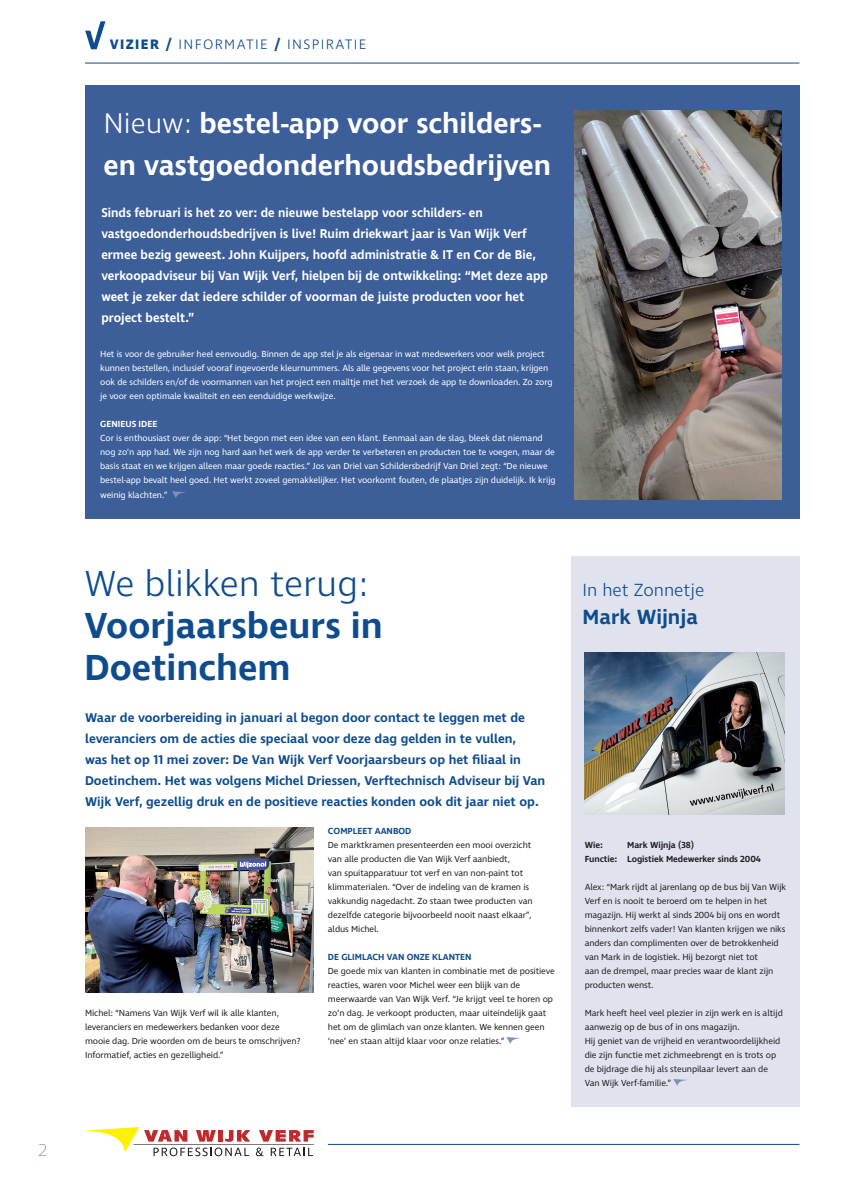
<style>
.page{position:relative;width:842px;height:1191px;background:#fff}
.page>*{position:absolute;margin:0;border:0;box-sizing:border-box;transform-origin:0 0}
.t1{font:600 37px/42px "Ingra";color:#0f4c8d}
.t2{font:300 37px "Ingra";color:#0f4c8d}
.t3{font:600 29px/42px "Ingra";color:#fff}
.t4{font:600 21px "Ingra";color:#0f4c8d}
.t5{font:300 18px "Ingra";color:#0f4c8d}
.t6{font:100 17.6px "Ingra";color:#0f4c8d}
.t7{font:300 14px "Ingra";letter-spacing:.1em;color:#0f4c8d}
.t8{font:600 13px/21px "Ingra";color:#fff;scale:.96 1}
.t9{font:600 13px/21px "Ingra";color:#0f4c8d}
.t10{font:9px/14px "Ingra";letter-spacing:-.01em;color:#231f20}
.t11{font:9px/14px "Ingra";letter-spacing:-.01em;color:#fff}
.t12{font:600 9px/14px "Ingra";letter-spacing:-.01em;color:#231f20}
.t13{font:600 9px "Ingra";color:#0f4c8d}
.t14{font:600 9px "Ingra";color:#fff}
.s1{font-weight:700}
.s2{font-weight:300}
</style>
<div class="page">
<div style="left:85px;top:85px;width:714px;height:434px;background:#3c5e99"></div>
<div style="left:571px;top:556px;width:228px;height:550px;background:#e0e3ee"></div>
<svg style="left:85px;top:21px;width:20px;height:28px"></svg>
<hr style="left:85px;top:63px;width:714px;height:1px;background:#0f4c8d">
<svg style="left:85px;top:1127px;width:229px;height:29px"></svg>
<hr style="left:328px;top:1144px;width:471px;height:1px;background:#0f4c8d">
<img style="left:574px;top:111px;width:208px;height:388px">
<img style="left:585px;top:652px;width:199px;height:162px">
<svg style="left:172px;top:491px;width:14px;height:7px"></svg>
<svg style="left:506px;top:1037px;width:15px;height:7px"></svg>
<img style="left:85px;top:827px;width:229px;height:166px">
<svg style="left:673px;top:1079px;width:14px;height:7px"></svg>
<h3 class="t6" style="left:38px;top:1139px;width:10px">2</h3>
<h3 class="t7" style="left:110px;top:36px;width:258px"><span class="s1">VIZIER /</span> INFORMATIE <span class="s1">/</span> INSPIRATIE</h3>
<h2 class="t3" style="left:103px;top:104px;width:449px"><span class="s2">Nieuw:</span> bestel-app voor schilders&shy;en vastgoedonderhoudsbedrijven</h2>
<p class="t8" style="left:101px;top:203px;width:467px">Sinds februari is het zo ver: de nieuwe bestelapp voor schilders- en vastgoedonderhoudsbedrijven is live! Ruim driekwart jaar is Van Wijk Verf ermee bezig geweest. John Kuijpers, hoofd administratie &amp; IT en Cor de Bie, verkoopadviseur bij Van Wijk Verf, hielpen bij de ontwikkeling: “Met deze app weet je zeker dat iedere schilder of voorman de juiste producten voor het project bestelt.”</p>
<p class="t11" style="left:100px;top:348px;width:454px">Het is voor de gebruiker heel eenvoudig. Binnen de app stel je als eigenaar in wat medewerkers voor welk project kunnen bestellen, inclusief vooraf ingevoerde kleurnummers. Als alle gegevens voor het project erin staan, krijgen ook de schilders en/of de voormannen van het project een mailtje met het verzoek de app te downloaden. Zo zorg je voor een optimale kwaliteit en een eenduidige werkwijze.</p>
<p class="t14" style="left:100px;top:419px;width:59px">GENIEUS IDEE</p>
<p class="t11" style="left:100px;top:432px;width:457px">Cor is enthousiast over de app: “Het begon met een idee van een klant. Eenmaal aan de slag, bleek dat niemand nog zo’n app had. We zijn nog hard aan het werk de app verder te verbeteren en producten toe te voegen, maar de basis staat en we krijgen alleen maar goede reacties.” Jos van Driel van Schildersbedrijf Van Driel zegt: “De nieuwe bestel-app bevalt heel goed. Het werkt zoveel gemakkelijker. Het voorkomt fouten, de plaatjes zijn duidelijk. Ik krijg weinig klachten.”</p>
<h1 class="t2" style="left:84px;top:560px;width:285px">We blikken terug:</h1>
<h1 class="t1" style="left:84px;top:606px;width:300px">Voorjaarsbeurs in<br>Doetinchem</h1>
<p class="t9" style="left:85px;top:707px;width:462px">Waar de voorbereiding in januari al begon door contact te leggen met de leveranciers om de acties die speciaal voor deze dag gelden in te vullen,<br>was het op 11 mei zover: De Van Wijk Verf Voorjaarsbeurs op het filiaal in Doetinchem. Het was volgens Michel Driessen, Verftechnisch Adviseur bij Van Wijk Verf, gezellig druk en de positieve reacties konden ook dit jaar niet op.</p>
<p class="t10" style="left:85px;top:1006px;width:217px">Michel: “Namens Van Wijk Verf wil ik alle klanten, leveranciers en medewerkers bedanken voor deze mooie dag. Drie woorden om de beurs te omschrijven?<br>Informatief, acties en gezelligheid.”</p>
<p class="t13" style="left:328px;top:825px;width:85px">COMPLEET AANBOD</p>
<p class="t10" style="left:328px;top:838px;width:206px">De marktkramen presenteerden een mooi overzicht van alle producten die Van Wijk Verf aanbiedt,<br>van spuitapparatuur tot verf en van non-paint tot klimmaterialen. “Over de indeling van de kramen is vakkundig nagedacht. Zo staan twee producten van dezelfde categorie bijvoorbeeld nooit naast elkaar”, aldus Michel.</p>
<p class="t13" style="left:328px;top:951px;width:145px">DE GLIMLACH VAN ONZE KLANTEN</p>
<p class="t10" style="left:328px;top:964px;width:228px">De goede mix van klanten in combinatie met de positieve reacties, waren voor Michel weer een blijk van de meerwaarde van Van Wijk Verf. “Je krijgt veel te horen op zo’n dag. Je verkoopt producten, maar uiteindelijk gaat het om de glimlach van onze klanten. We kennen geen ‘nee’ en staan altijd klaar voor onze relaties.”</p>
<h3 class="t5" style="left:582px;top:578px;width:123px">In het Zonnetje</h3>
<h3 class="t4" style="left:582px;top:603px;width:117px">Mark Wijnja</h3>
<p class="t12" style="left:585px;top:838px;width:178px;text-indent:43px">Mark Wijnja (38)<br>Functie: Logistiek Medewerker sinds 2004</p>
<p class="t10" style="left:585px;top:880px;width:203px">Alex: “Mark rijdt al jarenlang op de bus bij Van Wijk Verf en is nooit te beroerd om te helpen in het magazijn. Hij werkt al sinds 2004 bij ons en wordt binnenkort zelfs vader! Van klanten krijgen we niks anders dan complimenten over de betrokkenheid van Mark in de logistiek. Hij bezorgt niet tot<br>aan de drempel, maar precies waar de klant zijn producten wenst.</p>
<p class="t10" style="left:585px;top:1006px;width:200px">Mark heeft heel veel plezier in zijn werk en is altijd aanwezig op de bus of in ons magazijn.<br>Hij geniet van de vrijheid en verantwoordelijkheid die zijn functie met zichmeebrengt en is trots op de bijdrage die hij als steunpilaar levert aan de Van Wijk Verf-familie.”</p>
<p class="t12" style="left:585px;top:838px;width:20px">Wie:</p>
</div>
